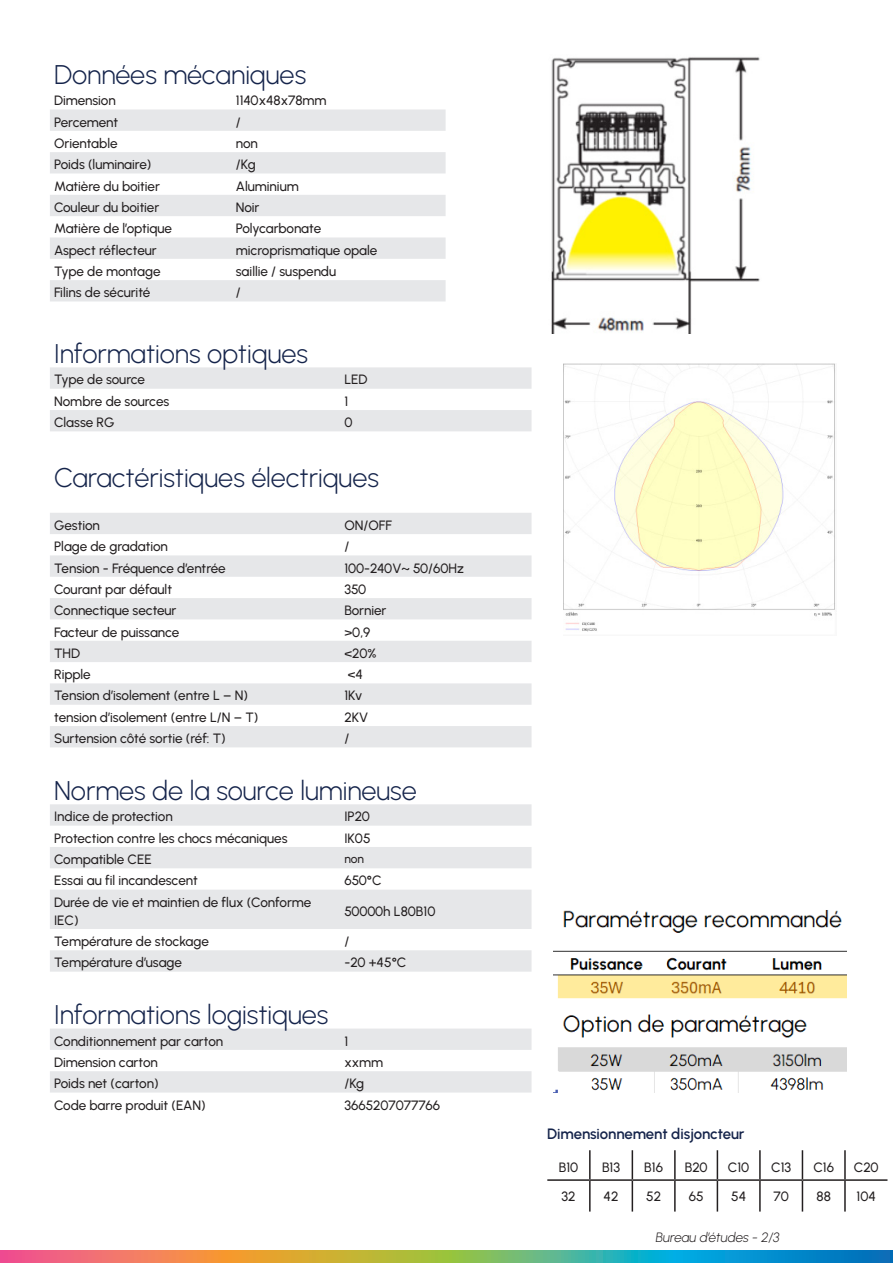
<style>
.page{position:relative;width:893px;height:1263px;background:#fff}
.page>*{position:absolute;margin:0;border:0;box-sizing:border-box;transform-origin:0 0}
.t1{font:300 27px "Urbanist";color:#15244b}
.Texte_courant{font:600 15px "Urbanist";letter-spacing:-.01em;color:#15244b}
.Texte_courant-2{font:500 13.5px/18px "Urbanist";letter-spacing:-.005em;color:#231f20}
.Texte_courant-3{font:italic 300 13.5px "Urbanist";color:#231f20}
.Texte_courant-4{font:500 12px "Urbanist";color:#231f20}
</style>
<div class="page">
<img style="left:551px;top:57px;width:209px;height:276px">
<svg style="left:50px;top:367px;width:481px;height:64px"></svg>
<svg style="left:50px;top:513px;width:481px;height:234px;fill:#e6e7e9"></svg>
<svg style="left:50px;top:804px;width:481px;height:288px;fill:#eeeef0"></svg>
<hr style="left:589px;top:1150px;width:2px;height:29px;background:#231f20">
<svg style="left:632px;top:1150px;width:1px;height:29px"></svg>
<hr style="left:674px;top:1150px;width:2px;height:29px;background:#231f20">
<svg style="left:717px;top:1150px;width:1px;height:29px"></svg>
<hr style="left:759px;top:1150px;width:2px;height:29px;background:#231f20">
<svg style="left:802px;top:1150px;width:1px;height:29px"></svg>
<hr style="left:844px;top:1150px;width:2px;height:29px;background:#231f20">
<hr style="left:547px;top:1179px;width:43px;height:2px;background:#231f20">
<hr style="left:590px;top:1179px;width:42px;height:2px;background:#231f20">
<hr style="left:589px;top:1181px;width:2px;height:30px;background:#231f20">
<hr style="left:632px;top:1179px;width:43px;height:2px;background:#231f20">
<hr style="left:632px;top:1181px;width:1px;height:30px;background:#231f20">
<hr style="left:675px;top:1179px;width:42px;height:2px;background:#231f20">
<hr style="left:674px;top:1181px;width:2px;height:30px;background:#231f20">
<hr style="left:717px;top:1179px;width:43px;height:2px;background:#231f20">
<hr style="left:717px;top:1181px;width:1px;height:30px;background:#231f20">
<hr style="left:760px;top:1179px;width:42px;height:2px;background:#231f20">
<hr style="left:759px;top:1181px;width:2px;height:30px;background:#231f20">
<hr style="left:802px;top:1179px;width:43px;height:2px;background:#231f20">
<hr style="left:802px;top:1181px;width:1px;height:30px;background:#231f20">
<hr style="left:845px;top:1179px;width:42px;height:2px;background:#231f20">
<hr style="left:844px;top:1181px;width:2px;height:30px;background:#231f20">
<img style="left:564px;top:363px;width:271px;height:269px">
<img style="left:553px;top:910px;width:294px;height:183px">
<svg style="left:0;top:1250px;width:893px;height:13px;background:#849a7e"></svg>
<svg style="left:50px;top:109px;width:396px;height:192px;fill:#e6e7e9"></svg>
<p class="t1" style="left:54px;top:57px;width:254px">Données mécaniques</p>
<p class="Texte_courant-2" style="left:54px;top:91px;width:63px">Dimension</p>
<p class="Texte_courant-2" style="left:236px;top:91px;width:92px">1140x48x78mm</p>
<p class="Texte_courant-2" style="left:54px;top:112px;width:66px">Percement</p>
<p class="Texte_courant-2" style="left:236px;top:112px;width:6px">/</p>
<p class="Texte_courant-2" style="left:54px;top:134px;width:65px">Orientable</p>
<p class="Texte_courant-2" style="left:236px;top:134px;width:23px">non</p>
<p class="Texte_courant-2" style="left:54px;top:155px;width:99px">Poids (luminaire)</p>
<p class="Texte_courant-2" style="left:236px;top:155px;width:21px">/Kg</p>
<p class="Texte_courant-2" style="left:54px;top:176px;width:107px">Matière du boitier</p>
<p class="Texte_courant-2" style="left:236px;top:176px;width:64px">Aluminium</p>
<p class="Texte_courant-2" style="left:54px;top:198px;width:107px">Couleur du boitier</p>
<p class="Texte_courant-2" style="left:236px;top:198px;width:25px">Noir</p>
<p class="Texte_courant-2" style="left:54px;top:219px;width:119px">Matière de l’optique</p>
<p class="Texte_courant-2" style="left:236px;top:219px;width:87px">Polycarbonate</p>
<p class="Texte_courant-2" style="left:54px;top:240px;width:104px">Aspect réflecteur</p>
<p class="Texte_courant-2" style="left:236px;top:240px;width:143px">microprismatique opale</p>
<p class="Texte_courant-2" style="left:54px;top:262px;width:108px">Type de montage</p>
<p class="Texte_courant-2" style="left:236px;top:262px;width:102px">saillie / suspendu</p>
<p class="Texte_courant-2" style="left:54px;top:283px;width:98px">Filins de sécurité</p>
<p class="Texte_courant-2" style="left:236px;top:283px;width:6px">/</p>
<p class="t1" style="left:54px;top:336px;width:255px">Informations optiques</p>
<p class="Texte_courant-2" style="left:54px;top:370px;width:92px">Type de source</p>
<p class="Texte_courant-2" style="left:344px;top:370px;width:25px">LED</p>
<p class="Texte_courant-2" style="left:54px;top:392px;width:117px">Nombre de sources</p>
<p class="Texte_courant-2" style="left:344px;top:392px;width:5px">1</p>
<p class="Texte_courant-2" style="left:54px;top:413px;width:62px">Classe RG</p>
<p class="Texte_courant-2" style="left:344px;top:413px;width:10px">0</p>
<p class="t1" style="left:54px;top:460px;width:326px">Caractéristiques électriques</p>
<p class="Texte_courant-2" style="left:54px;top:516px;width:47px">Gestion</p>
<p class="Texte_courant-2" style="left:344px;top:516px;width:49px">ON/OFF</p>
<p class="Texte_courant-2" style="left:54px;top:537px;width:115px">Plage de gradation</p>
<p class="Texte_courant-2" style="left:344px;top:537px;width:6px">/</p>
<p class="Texte_courant-2" style="left:54px;top:558px;width:173px">Tension - Fréquence d’entrée</p>
<p class="Texte_courant-2" style="left:344px;top:558px;width:121px">100-240V~ 50/60Hz</p>
<p class="Texte_courant-2" style="left:54px;top:580px;width:119px">Courant par défault</p>
<p class="Texte_courant-2" style="left:344px;top:580px;width:23px">350</p>
<p class="Texte_courant-2" style="left:54px;top:601px;width:124px">Connectique secteur</p>
<p class="Texte_courant-2" style="left:344px;top:601px;width:44px">Bornier</p>
<p class="Texte_courant-2" style="left:54px;top:622px;width:127px">Facteur de puissance</p>
<p class="Texte_courant-2" style="left:344px;top:622px;width:27px">&gt;0,9</p>
<p class="Texte_courant-2" style="left:54px;top:644px;width:28px">THD</p>
<p class="Texte_courant-2" style="left:344px;top:644px;width:34px">&lt;20%</p>
<p class="Texte_courant-2" style="left:54px;top:665px;width:38px">Ripple</p>
<p class="Texte_courant-2" style="left:348px;top:665px;width:17px">&lt;4</p>
<p class="Texte_courant-2" style="left:54px;top:686px;width:195px">Tension d’isolement (entre L – N)</p>
<p class="Texte_courant-2" style="left:344px;top:686px;width:19px">1Kv</p>
<p class="Texte_courant-2" style="left:54px;top:708px;width:206px">tension d’isolement (entre L/N – T)</p>
<p class="Texte_courant-2" style="left:344px;top:708px;width:25px">2KV</p>
<p class="Texte_courant-2" style="left:54px;top:729px;width:173px">Surtension côté sortie (réf: T)</p>
<p class="Texte_courant-2" style="left:344px;top:729px;width:6px">/</p>
<p class="t1" style="left:54px;top:773px;width:364px">Normes de la source lumineuse</p>
<p class="Texte_courant-2" style="left:54px;top:807px;width:120px">Indice de protection</p>
<p class="Texte_courant-2" style="left:344px;top:807px;width:27px">IP20</p>
<p class="Texte_courant-2" style="left:54px;top:828px;width:235px">Protection contre les chocs mécaniques</p>
<p class="Texte_courant-2" style="left:344px;top:828px;width:28px">IK05</p>
<p class="Texte_courant-2" style="left:54px;top:850px;width:99px">Compatible CEE</p>
<p class="Texte_courant-4" style="left:344px;top:851px;width:21px">non</p>
<p class="Texte_courant-2" style="left:54px;top:871px;width:145px">Essai au fil incandescent</p>
<p class="Texte_courant-2" style="left:344px;top:871px;width:39px">650°C</p>
<p class="Texte_courant-2" style="left:54px;top:892px;width:259px">Durée de vie et maintien de flux (Conforme<br>IEC)</p>
<p class="Texte_courant-2" style="left:344px;top:901px;width:93px">50000h L80B10</p>
<p class="Texte_courant-2" style="left:54px;top:932px;width:156px">Température de stockage</p>
<p class="Texte_courant-2" style="left:344px;top:932px;width:6px">/</p>
<p class="Texte_courant-2" style="left:54px;top:953px;width:129px">Température d’usage</p>
<p class="Texte_courant-2" style="left:344px;top:953px;width:63px">-20 +45°C</p>
<p class="t1" style="left:54px;top:997px;width:276px">Informations logistiques</p>
<p class="Texte_courant-2" style="left:54px;top:1031px;width:171px">Conditionnement par carton</p>
<p class="Texte_courant-2" style="left:344px;top:1031px;width:5px">1</p>
<p class="Texte_courant-2" style="left:54px;top:1053px;width:105px">Dimension carton</p>
<p class="Texte_courant-2" style="left:344px;top:1053px;width:40px">xxmm</p>
<p class="Texte_courant-2" style="left:54px;top:1074px;width:106px">Poids net (carton)</p>
<p class="Texte_courant-2" style="left:344px;top:1074px;width:21px">/Kg</p>
<p class="Texte_courant-2" style="left:54px;top:1095px;width:153px">Code barre produit (EAN)</p>
<p class="Texte_courant-2" style="left:344px;top:1095px;width:97px">3665207077766</p>
<p class="Texte_courant" style="left:547px;top:1123px;width:199px">Dimensionnement disjoncteur</p>
<p class="Texte_courant-2" style="left:559px;top:1157px;width:21px">B10</p>
<p class="Texte_courant-2" style="left:602px;top:1157px;width:20px">B13</p>
<p class="Texte_courant-2" style="left:644px;top:1157px;width:20px">B16</p>
<p class="Texte_courant-2" style="left:685px;top:1157px;width:24px">B20</p>
<p class="Texte_courant-2" style="left:728px;top:1157px;width:23px">C10</p>
<p class="Texte_courant-2" style="left:771px;top:1157px;width:22px">C13</p>
<p class="Texte_courant-2" style="left:813px;top:1157px;width:22px">C16</p>
<p class="Texte_courant-2" style="left:854px;top:1157px;width:26px">C20</p>
<p class="Texte_courant-2" style="left:561px;top:1187px;width:16px">32</p>
<p class="Texte_courant-2" style="left:604px;top:1187px;width:16px">42</p>
<p class="Texte_courant-2" style="left:646px;top:1187px;width:16px">52</p>
<p class="Texte_courant-2" style="left:689px;top:1187px;width:16px">65</p>
<p class="Texte_courant-2" style="left:731px;top:1187px;width:17px">54</p>
<p class="Texte_courant-2" style="left:773px;top:1187px;width:17px">70</p>
<p class="Texte_courant-2" style="left:816px;top:1187px;width:16px">88</p>
<p class="Texte_courant-2" style="left:856px;top:1187px;width:21px">104</p>
<p class="Texte_courant-3" style="left:656px;top:1228px;width:125px">Bureau d’études - 2/3</p>
</div>
